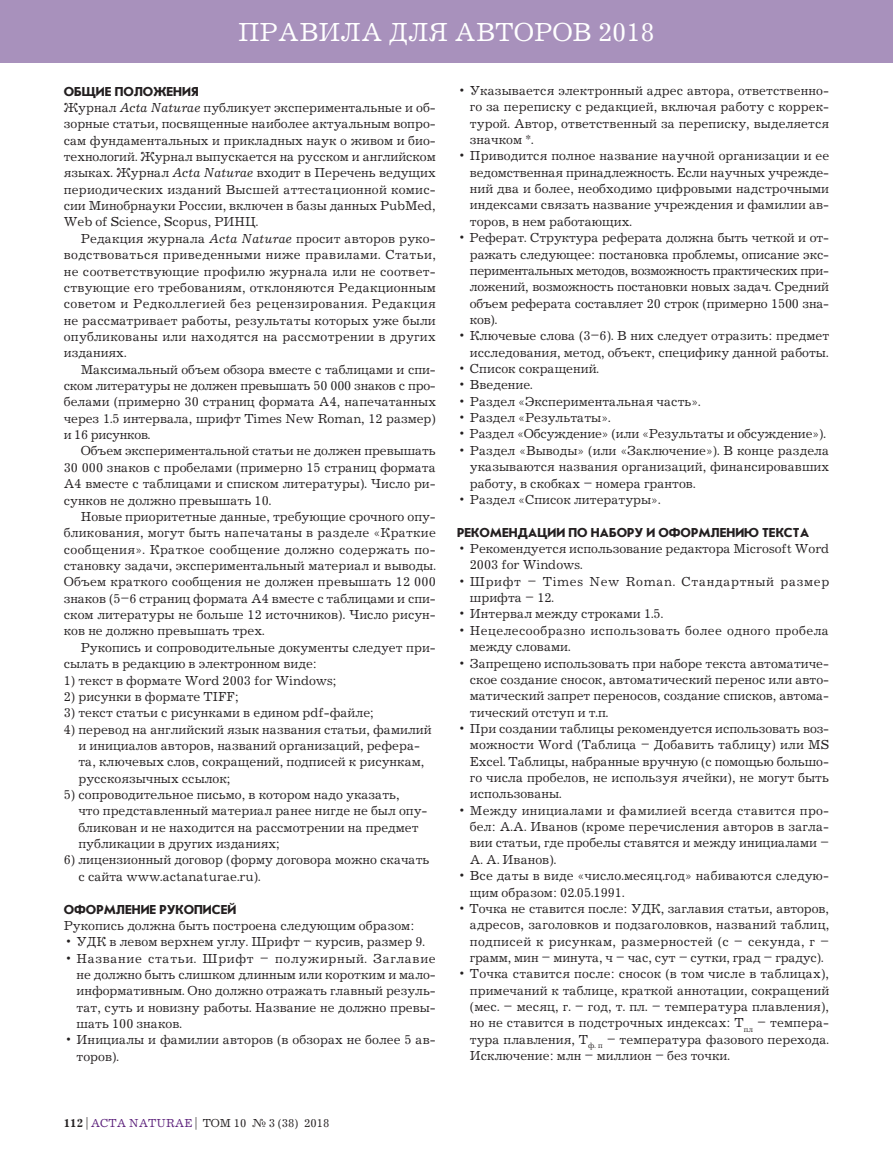
<style>
.page{position:relative;width:893px;height:1170px;background:#fff}
.page>*{position:absolute;margin:0;border:0;box-sizing:border-box;transform-origin:0 0}
.t1{font:27px "Journal C";color:#fff}
.t2{font:13.5px/16.4px "Journal C";color:#231f20;text-align:justify}
.t3{font:700 13.5px "Journal Sans C";color:#231f20}
.t4{font:13.5px/16.4px "Journal C";letter-spacing:.03em;color:#231f20}
.t5{font:13.5px/16.4px "Journal C";letter-spacing:.05em;color:#231f20}
.t6{font:12px "Journal C";color:#231f20}
.s1{font-style:italic}
.s2{font-family:"Newton C Pro"}
.s3{font-weight:700}
.s4{color:#591d79}
</style>
<div class="page">
<div style="left:0;top:0;width:893px;height:62px;background:#a891bc"></div>
<h1 class="t1" style="left:238px;top:18px;width:418px">ПРАВИЛА ДЛЯ АВТОРОВ 2018</h1>
<p class="t3" style="left:64px;top:84px;width:136px">ОБЩИЕ ПОЛОЖЕНИЯ</p>
<p class="t2" style="left:64px;top:100px;width:374px">Журнал <span class="s1">Acta Naturae</span> публикует экспериментальные и об&shy;зорные статьи, посвященные наиболее актуальным вопро&shy;сам фундаментальных и прикладных наук о живом и био&shy;технологий. Журнал выпускается на русском и английском языках. Журнал <span class="s1">Acta Naturae</span> входит в Перечень ведущих периодических изданий Высшей аттестационной комис&shy;сии Минобрнауки России, включен в базы данных PubMed, Web of Science, Scopus, РИНЦ.</p>
<p class="t2" style="left:64px;top:231px;width:374px;text-indent:17px">Редакция журнала <span class="s1">Acta Naturae</span> просит авторов руко&shy;водствоваться приведенными ниже правилами. Статьи, не соответствующие профилю журнала или не соответ&shy;ствующие его требованиям, отклоняются Редакционным советом и Редколлегией без рецензирования. Редакция не рассматривает работы, результаты которых уже были опубликованы или находятся на рассмотрении в других изданиях.</p>
<p class="t2" style="left:64px;top:361px;width:374px;text-indent:17px">Максимальный объем обзора вместе с таблицами и спи&shy;ском литературы не должен превышать 50 000 знаков с про&shy;белами (примерно 30 страниц формата А4, напечатанных через 1.5 интервала, шрифт Times New Roman, 12 размер) и 16 рисунков.</p>
<p class="t2" style="left:64px;top:443px;width:374px;text-indent:17px">Объем экспериментальной статьи не должен превышать 30 000 знаков с пробелами (примерно 15 страниц формата А4 вместе с таблицами и списком литературы). Число ри&shy;сунков не должно превышать 10.</p>
<p class="t2" style="left:64px;top:509px;width:374px;text-indent:17px">Новые приоритетные данные, требующие срочного опу&shy;бликования, могут быть напечатаны в разделе «Краткие сообщения». Краткое сообщение должно содержать по&shy;становку задачи, экспериментальный материал и выводы.<br>Объем краткого сообщения не должен превышать 12 000 знаков (5–6 страниц формата А4 вместе с таблицами и спи&shy;ском литературы не больше 12 источников). Число рисун&shy;ков не должно превышать трех.</p>
<p class="t2" style="left:64px;top:639px;width:374px;text-indent:17px">Рукопись и сопроводительные документы следует при&shy;сылать в редакцию в электронном виде:</p>
<p class="t2" style="left:64px;top:672px;width:274px">1) текст в формате Word 2003 for Windows;</p>
<p class="t2" style="left:64px;top:688px;width:176px">2) рисунки в формате TIFF;</p>
<p class="t2" style="left:64px;top:705px;width:312px">3) текст статьи с рисунками в едином pdf-файле;</p>
<p class="t2" style="left:78px;top:721px;width:355px;text-align:left;text-indent:-15px">4) перевод на английский язык названия статьи, фамилий и инициалов авторов, названий организаций, рефера&shy;та, ключевых слов, сокращений, подписей к рисункам, русскоязычных ссылок;</p>
<p class="t2" style="left:78px;top:786px;width:350px;text-align:left;text-indent:-15px">5) сопроводительное письмо, в котором надо указать,<br>что представленный материал ранее нигде не был опу&shy;бликован и не находится на рассмотрении на предмет публикации в других изданиях;</p>
<p class="t2" style="left:78px;top:852px;width:353px;text-indent:-15px">6) лицензионный договор (форму договора можно скачать с сайта www.actanaturae.ru).</p>
<p class="t3" style="left:64px;top:902px;width:174px">ОФОРМЛЕНИЕ РУКОПИСЕЙ</p>
<p class="t2" style="left:64px;top:917px;width:352px">Рукопись должна быть построена следующим образом:</p>
<p class="t2" style="left:64px;top:934px;width:363px"><span class="s2">•</span> УДК в левом верхнем углу. Шрифт – курсив, размер 9.</p>
<p class="t2" style="left:77px;top:950px;width:361px;text-indent:-13px"><span class="s2">•</span> Название статьи. Шрифт – полужирный. Заглавие не должно быть слишком длинным или коротким и мало&shy;информативным. Оно должно отражать главный резуль&shy;тат, суть и новизну работы. Название не должно превы&shy;шать 100 знаков.</p>
<p class="t2" style="left:77px;top:1032px;width:361px;text-indent:-13px"><span class="s2">•</span> Инициалы и фамилии авторов (в обзорах не более 5 ав&shy;торов).</p>
<p class="t6" style="left:64px;top:1116px;width:267px"><span class="s3">112</span> | <span class="s4">ACTA NATURAE</span> | ТОМ 10 № 3 (38) 2018</p>
<p class="t2" style="left:470px;top:83px;width:361px;text-indent:-13px"><span class="s2">•</span> Указывается электронный адрес автора, ответственно&shy;го за переписку с редакцией, включая работу с коррек&shy;турой. Автор, ответственный за переписку, выделяется значком *.</p>
<p class="t2" style="left:470px;top:148px;width:361px;text-indent:-13px"><span class="s2">•</span> Приводится полное название научной организации и ее ведомственная принадлежность. Если научных учрежде&shy;ний два и более, необходимо цифровыми надстрочными индексами связать название учреждения и фамилии ав&shy;торов, в нем работающих.</p>
<p class="t2" style="left:470px;top:230px;width:361px;text-indent:-13px"><span class="s2">•</span> Реферат. Структура реферата должна быть четкой и от&shy;ражать следующее: постановка проблемы, описание экс&shy;периментальных методов, возможность практических при&shy;ложений, возможность постановки новых задач. Средний объем реферата составляет 20 строк (примерно 1500 зна&shy;ков).</p>
<p class="t2" style="left:457px;top:328px;width:374px;text-align:right"><span class="s2">•</span> Ключевые слова (3–6). В них следует отразить: предмет исследования, метод, объект, специфику данной работы.</p>
<p class="t2" style="left:457px;top:361px;width:143px"><span class="s2">•</span> Список сокращений.</p>
<p class="t2" style="left:457px;top:377px;width:77px"><span class="s2">•</span> Введение.</p>
<p class="t2" style="left:457px;top:393px;width:245px"><span class="s2">•</span> Раздел «Экспериментальная часть».</p>
<p class="t2" style="left:457px;top:410px;width:155px"><span class="s2">•</span> Раздел «Результаты».</p>
<p class="t2" style="left:457px;top:426px;width:370px"><span class="s2">•</span> Раздел «Обсуждение» (или «Результаты и обсуждение»).</p>
<p class="t2" style="left:470px;top:442px;width:361px;text-indent:-13px"><span class="s2">•</span> Раздел «Выводы» (или «Заключение»). В конце раздела указываются названия организаций, финансировавших работу, в скобках – номера грантов.</p>
<p class="t2" style="left:457px;top:492px;width:205px"><span class="s2">•</span> Раздел «Список литературы».</p>
<p class="t3" style="left:457px;top:525px;width:354px">РЕКОМЕНДАЦИИ ПО НАБОРУ И ОФОРМЛЕНИЮ ТЕКСТА</p>
<p class="t2" style="left:470px;top:541px;width:361px;text-indent:-13px"><span class="s2">•</span> Рекомендуется использование редактора Microsoft Word<br>2003 for Windows.</p>
<p class="t5" style="left:470px;top:573px;width:361px;text-indent:-13px"><span class="s2">•</span> Шрифт – Times New Roman. Стандартный размер шрифта – 12.</p>
<p class="t2" style="left:457px;top:606px;width:208px"><span class="s2">•</span> Интервал между строками 1.5.</p>
<p class="t4" style="left:470px;top:622px;width:361px;text-indent:-13px"><span class="s2">•</span> Нецелесообразно использовать более одного пробела между словами.</p>
<p class="t2" style="left:470px;top:655px;width:361px;text-indent:-13px"><span class="s2">•</span> Запрещено использовать при наборе текста автоматиче&shy;ское создание сносок, автоматический перенос или авто&shy;матический запрет переносов, создание списков, автома&shy;тический отступ и т.п.</p>
<p class="t2" style="left:470px;top:720px;width:361px;text-indent:-13px"><span class="s2">•</span> При создании таблицы рекомендуется использовать воз&shy;можности Word (Таблица – Добавить таблицу) или MS Excel. Таблицы, набранные вручную (с помощью большо&shy;го числа пробелов, не используя ячейки), не могут быть использованы.</p>
<p class="t2" style="left:470px;top:802px;width:361px;text-indent:-13px"><span class="s2">•</span> Между инициалами и фамилией всегда ставится про&shy;бел: А.А. Иванов (кроме перечисления авторов в загла&shy;вии статьи, где пробелы ставятся и между инициалами – А. А. Иванов).</p>
<p class="t2" style="left:470px;top:868px;width:361px;text-indent:-13px"><span class="s2">•</span> Все даты в виде «число.месяц.год» набиваются следую&shy;щим образом: 02.05.1991.</p>
<p class="t2" style="left:470px;top:900px;width:361px;text-indent:-13px"><span class="s2">•</span> Точка не ставится после: УДК, заглавия статьи, авторов, адресов, заголовков и подзаголовков, названий таблиц, подписей к рисункам, размерностей (с – секунда, г – грамм, мин – минута, ч – час, сут – сутки, град – градус).</p>
<p class="t2" style="left:470px;top:966px;width:361px;text-indent:-13px"><span class="s2">•</span> Точка ставится после: сносок (в том числе в таблицах), примечаний к таблице, краткой аннотации, сокращений (мес. – месяц, г. – год, т. пл. – температура плавления), но не ставится в подстрочных индексах: Т<sub>пл</sub> – темпера&shy;тура плавления, Т<sub>ф.</sub> <sub>п</sub> – температура фазового перехода.<br>Исключение: млн – миллион – без точки.</p>
</div>
